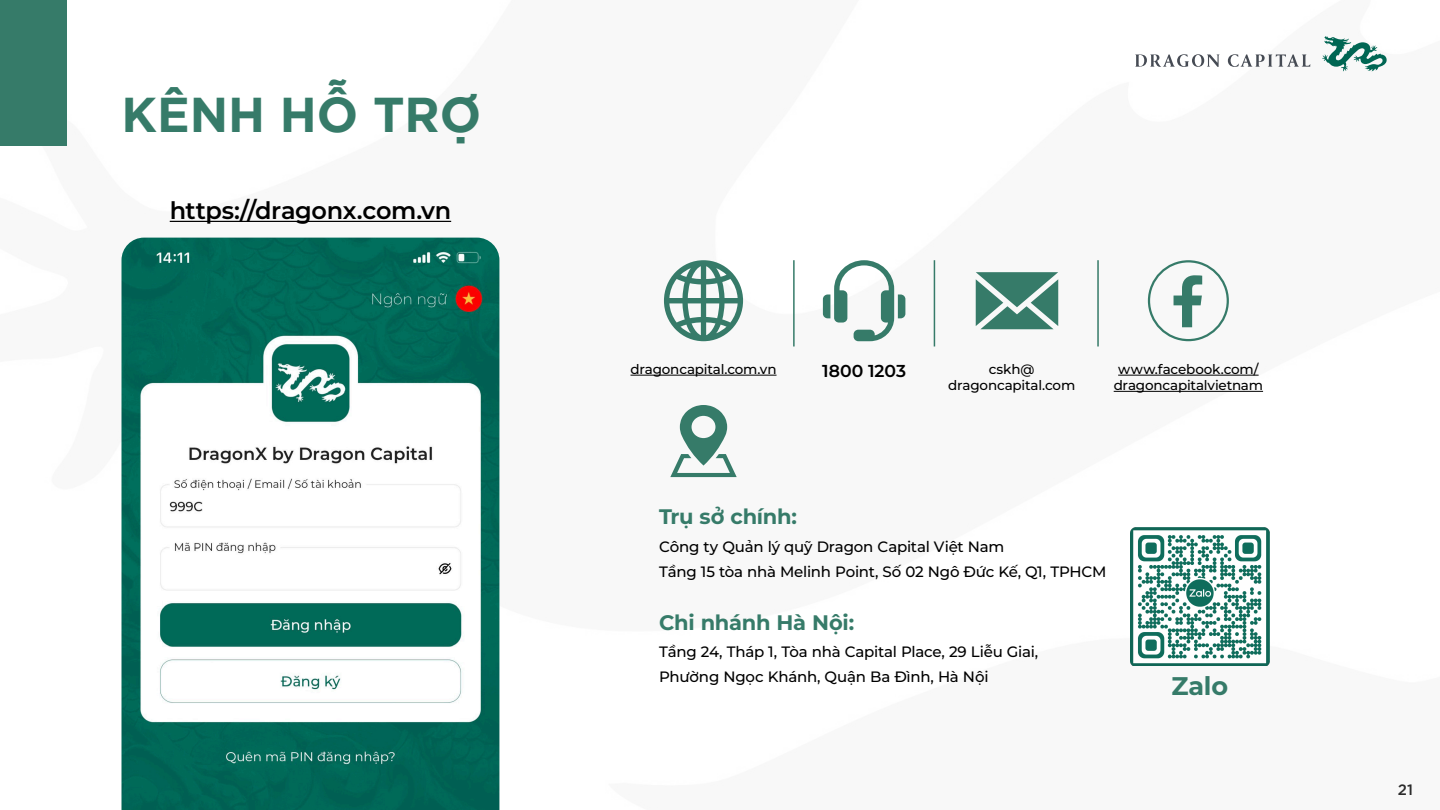
<style>
.page{position:relative;width:1440px;height:810px;background:#fff}
.page>*{position:absolute;margin:0;border:0;box-sizing:border-box;transform-origin:0 0}
.t1{font:700 48.75px "SVN Gotham";color:#367b69}
.t2{font:700 25.5px "Montserrat";color:#367b69}
.t3{font:600 24px "Montserrat";letter-spacing:-.015em;color:#000}
.t4{font:700 21px "Montserrat";letter-spacing:-.015em;color:#367b69}
.t5{font:600 17.25px "Montserrat";color:#000}
.t6{font:500 15px/25.5px "Montserrat";letter-spacing:-.015em;color:#000}
.t7{font:15px "SVN Gotham";color:#000}
.t8{font:500 13.5px/16.2px "Montserrat";letter-spacing:-.01em;color:#000;text-align:center}
</style>
<div class="page">
<svg style="left:1135px;top:54px;width:85px;height:13px"></svg>
<svg style="left:1228px;top:54px;width:82px;height:13px"></svg>
<svg style="left:1322px;top:36px;width:65px;height:35px"></svg>
<div style="left:0;top:0;width:66px;height:146px;background:#367b69"></div>
<svg style="left:823px;top:260px;width:82px;height:81px"></svg>
<svg style="left:664px;top:260px;width:79px;height:81px"></svg>
<svg style="left:976px;top:272px;width:82px;height:57px"></svg>
<div style="left:1148px;top:260px;width:81px;height:81px;border:2px solid #367b69;border-radius:39px"></div>
<svg style="left:1174px;top:275px;width:28px;height:52px"></svg>
<hr style="left:630px;top:375px;width:147px;height:1px;background:#000">
<hr style="left:170px;top:221px;width:281px;height:1px;background:#000">
<hr style="left:1118px;top:375px;width:141px;height:1px;background:#000">
<hr style="left:1114px;top:391px;width:149px;height:1px;background:#000">
<hr style="left:793px;top:260px;width:2px;height:87px;background:#367b69">
<hr style="left:934px;top:260px;width:1px;height:87px;background:#367b69">
<hr style="left:1097px;top:260px;width:2px;height:87px;background:#367b69">
<svg style="left:670px;top:405px;width:67px;height:72px"></svg>
<img style="left:1130px;top:528px;width:139px;height:138px">
<img style="left:122px;top:238px;width:377px;height:572px">
<div style="left:203px;top:501px;width:49px;height:13px;background:#fff"></div>
<p class="t1" style="left:122px;top:78px;width:361px">KÊNH HỖ TRỢ</p>
<p class="t3" style="left:170px;top:194px;width:283px">https://dragonx.com.vn</p>
<p class="t8" style="left:630px;top:361px;width:148px">dragoncapital.com.vn</p>
<p class="t5" style="left:822px;top:360px;width:85px">1800 1203</p>
<p class="t8" style="left:948px;top:361px;width:129px">cskh@ dragoncapital.com</p>
<p class="t8" style="left:1114px;top:361px;width:151px">www.facebook.com/ dragoncapitalvietnam</p>
<p class="t4" style="left:659px;top:503px;width:139px">Trụ sở chính:</p>
<p class="t6" style="left:659px;top:533px;width:347px">Công ty Quản lý quỹ Dragon Capital Việt Nam</p>
<p class="t6" style="left:659px;top:559px;width:449px">Tầng 15 tòa nhà Melinh Point, Số 02 Ngô Đức Kế, Q1, TPHCM</p>
<p class="t4" style="left:659px;top:608px;width:197px">Chi nhánh Hà Nội:</p>
<p class="t6" style="left:659px;top:638px;width:380px">Tầng 24, Tháp 1, Tòa nhà Capital Place, 29 Liễu Giai,<br>Phường Ngọc Khánh, Quận Ba Đình, Hà Nội</p>
<p class="t2" style="left:1172px;top:669px;width:58px">Zalo</p>
<p class="t7" style="left:1398px;top:778px;width:17px">21</p>
</div>
